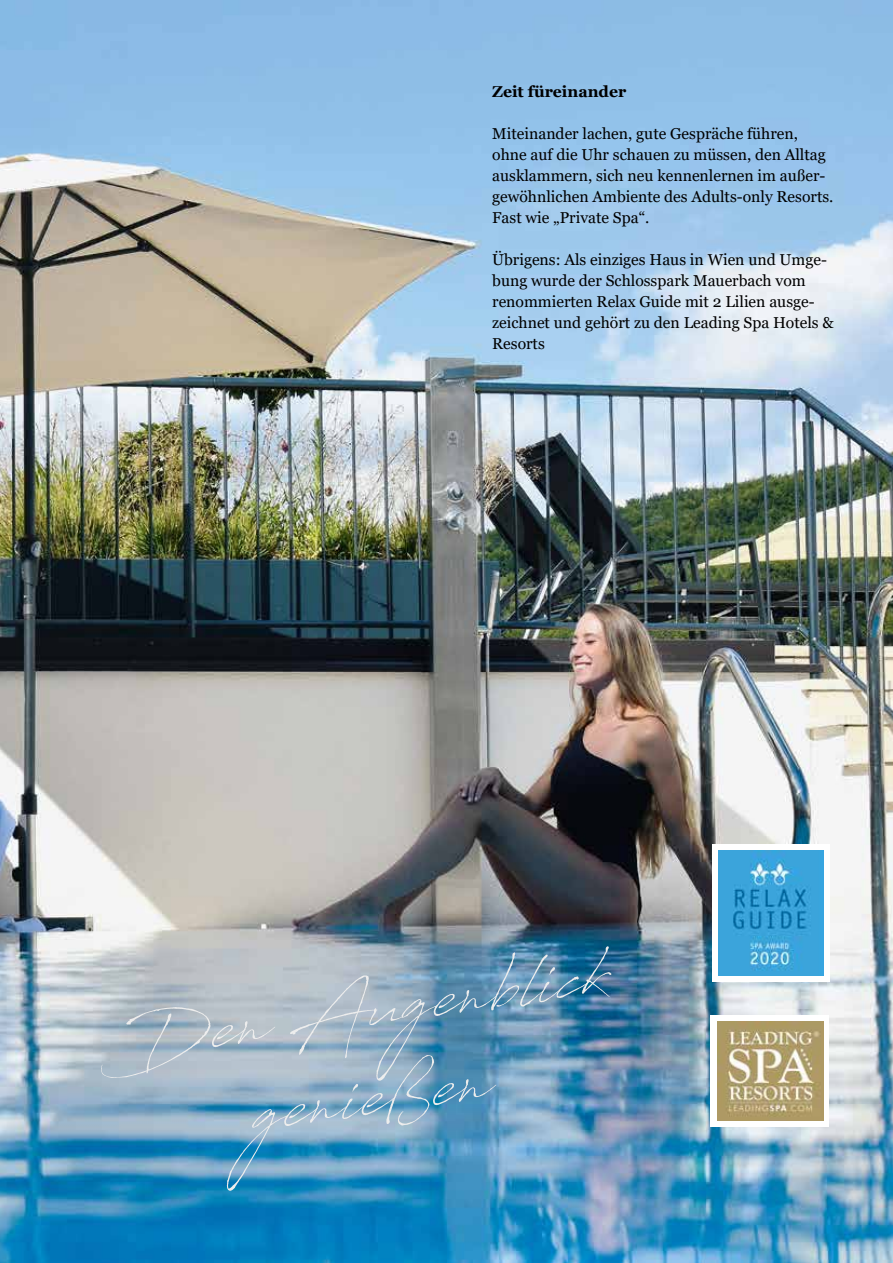
<style>
.page{position:relative;width:893px;height:1263px;background:#fff}
.page>*{position:absolute;margin:0;border:0;box-sizing:border-box;transform-origin:0 0}
.t1{font:73.5px/88.2px "Antro Vectra";color:#ededed;text-align:center}
.t2{font:15.75px/21px "Georgia";color:#000}
.t3{font:700 15.75px "Georgia";color:#000}
</style>
<div class="page">
<img style="left:0;top:0;width:893px;height:1263px">
<div style="left:712px;top:844px;width:117px;height:138px;background:#fff"></div>
<img style="left:718px;top:850px;width:105px;height:125px">
<div style="left:711px;top:1015px;width:118px;height:112px;background:#fff"></div>
<img style="left:717px;top:1022px;width:106px;height:99px">
<p class="t3" style="left:492px;top:81px;width:136px">Zeit füreinander</p>
<p class="t2" style="left:492px;top:123px;width:343px">Miteinander lachen, gute Gespräche führen, ohne auf die Uhr schauen zu müssen, den Alltag ausklammern, sich neu kennenlernen im außer&shy;gewöhnlichen Ambiente des Adults-only Resorts.<br>Fast wie „Private Spa“.</p>
<p class="t2" style="left:492px;top:249px;width:343px">Übrigens: Als einziges Haus in Wien und Umge&shy;bung wurde der Schlosspark Mauerbach vom renommierten Relax Guide mit 2 Lilien ausge&shy;zeichnet und gehört zu den Leading Spa Hotels &amp; Resorts</p>
<h1 class="t1" style="left:98px;top:991px;width:512px;rotate:-8deg">Den Augenblick genießen</h1>
</div>
